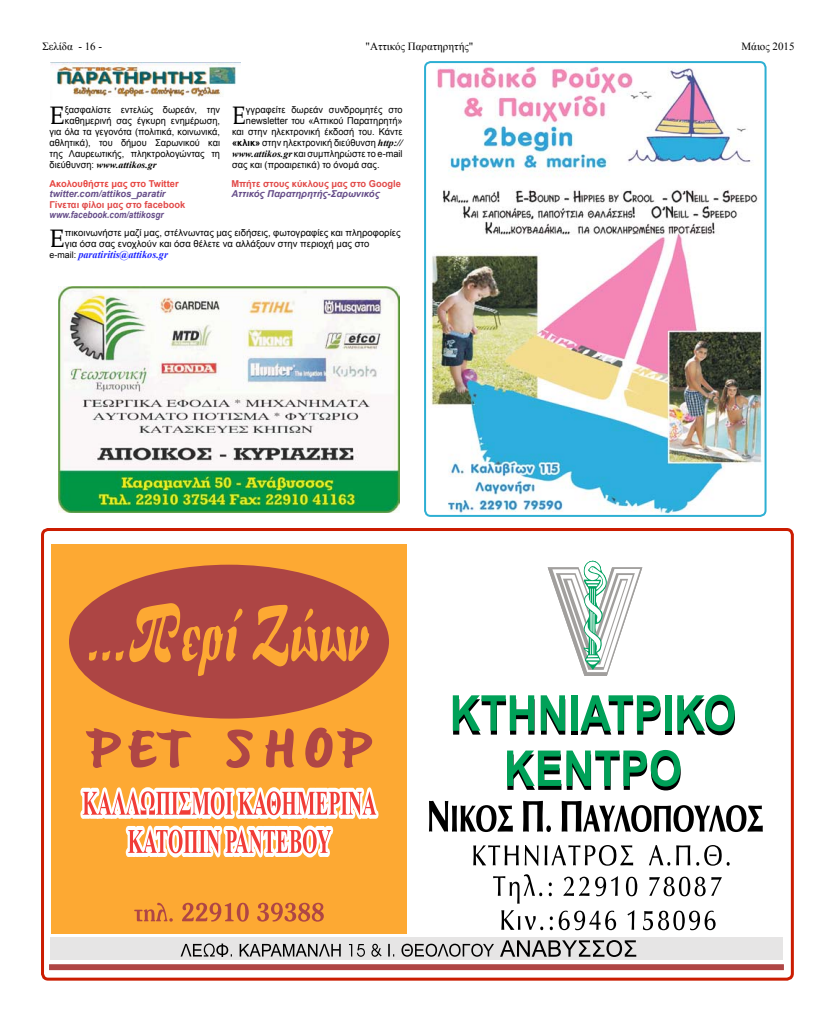
<style>
.page{position:relative;width:823px;height:1021px;background:#fff}
.page>*{position:absolute;margin:0;border:0;box-sizing:border-box;transform-origin:0 0}
.t1{font:25.3px "Palatino Linotype";color:#000}
.t2{font:25.3px "Palatino Linotype";color:#000;scale:.9 1}
.t3{font:11px "Times New Roman";color:#000}
.t4{font:italic 700 10.4px "Times New Roman";color:#1a22ff}
.t5{font:9.5px/11px "Arial";color:#000;text-align:right}
.t6{font:italic 700 9.5px "Arial";color:#654c88}
.t7{font:700 9.5px "Arial";color:#e14a49}
.t8{font:italic 700 9.5px "Arial";color:#654c88;scale:.87 1}
.t9{font:italic 700 9.5px "Times New Roman";color:#000;scale:1.04 1}
.t10{font:700 9.5px "Arial";color:#e74742}
.s1{font-family:"Arial";font-weight:400;font-style:normal}
.s2{font-weight:700}
.s3{font-family:"Times New Roman";font-weight:700;font-style:italic}
.s4{font-family:"Arial";font-weight:400;font-style:normal;font-size:9px;color:#000}
</style>
<div class="page">
<img style="left:58px;top:286px;width:341px;height:227px">
<div style="left:41px;top:528px;width:752px;height:452px;border:3px solid #cb1c00;border-radius:6px"></div>
<img style="left:51px;top:63px;width:190px;height:34px">
<img style="left:427px;top:62px;width:338px;height:454px">
<div style="left:424px;top:61px;width:342px;height:456px;border:2px solid #2dafd3;border-radius:6px"></div>
<div style="left:51px;top:937px;width:731px;height:22px;background:#e6e5e5"></div>
<svg style="left:571px;top:730px;width:6px;height:4px"></svg>
<svg style="left:665px;top:730px;width:6px;height:4px"></svg>
<svg style="left:429px;top:800px;width:333px;height:32px"></svg>
<svg style="left:473px;top:845px;width:256px;height:20px"></svg>
<svg style="left:501px;top:910px;width:214px;height:20px"></svg>
<svg style="left:493px;top:874px;width:228px;height:29px"></svg>
<svg style="left:452px;top:695px;width:82px;height:39px"></svg>
<svg style="left:540px;top:695px;width:25px;height:39px"></svg>
<div style="left:571px;top:695px;width:6px;height:35px;background:#00a158"></div>
<svg style="left:580px;top:695px;width:80px;height:39px"></svg>
<div style="left:664px;top:695px;width:7px;height:35px;background:#00a158"></div>
<svg style="left:677px;top:694px;width:57px;height:41px"></svg>
<svg style="left:507px;top:750px;width:173px;height:40px"></svg>
<svg style="left:547px;top:560px;width:95px;height:116px"></svg>
<svg style="left:180px;top:943px;width:313px;height:13px"></svg>
<svg style="left:500px;top:940px;width:136px;height:16px"></svg>
<div style="left:50px;top:964px;width:733px;height:6px;background:#af4645"></div>
<div style="left:51px;top:544px;width:355px;height:389px;background:#fda933"></div>
<div style="left:69px;top:564px;width:320px;height:154px;background:#ad4544;border-radius:50%"></div>
<svg style="left:89px;top:603px;width:280px;height:73px"></svg>
<svg style="left:134px;top:902px;width:189px;height:19px"></svg>
<svg style="left:80px;top:727px;width:299px;height:131px"></svg>
<p class="t3" style="left:43px;top:39px;width:61px">Σελίδα - 16 -</p>
<p class="t3" style="left:365px;top:39px;width:109px">"Αττικός Παρατηρητής"</p>
<p class="t3" style="left:741px;top:39px;width:55px">Μάιος 2015</p>
<p class="t5" style="left:50px;top:104px;width:172px">ξασφαλίστε εντελώς δωρεάν, την καθημερινή σας έγκυρη ενημέρωση,<br>για όλα τα γεγονότα (πολιτικά, κοινωνικά, αθλητικά), του δήμου Σαρωνικού και της Λαυρεωτικής, πληκτρολογώντας τη</p>
<p class="t9" style="left:50px;top:158px;width:104px"><span class="s1">διεύθυνση:</span> www.attikos.gr</p>
<h1 class="t1" style="left:50px;top:97px;width:17px">Ε</h1>
<p class="t10" style="left:50px;top:176px;width:130px">Ακολουθήστε μας στο Twitter</p>
<p class="t6" style="left:50px;top:187px;width:117px">twitter.com/attikos_paratir</p>
<p class="t7" style="left:50px;top:197px;width:137px">Γίνεται φίλοι μας στο facebook</p>
<p class="t8" style="left:50px;top:208px;width:133px">www.facebook.com/attikosgr</p>
<h1 class="t2" style="left:232px;top:97px;width:17px">Ε</h1>
<p class="t5" style="left:246px;top:104px;width:158px">γγραφείτε δωρεάν συνδρομητές στο</p>
<p class="t5" style="left:246px;top:115px;width:158px">newsletter του «Αττικού Παρατηρητή»</p>
<p class="t5" style="left:232px;top:126px;width:172px">και στην ηλεκτρονική έκδοσή του. Κάντε</p>
<p class="t5" style="left:232px;top:137px;width:172px"><span class="s2">«κλικ»</span> στην ηλεκτρονική διεύθυνση <span class="s3">http://</span></p>
<p class="t5" style="left:232px;top:148px;width:172px"><span class="s3">www.attikos.gr</span> και συμπληρώστε το e-mail</p>
<p class="t5" style="left:232px;top:159px;width:149px">σας και (προαιρετικά) το όνομά σας.</p>
<p class="t7" style="left:231px;top:176px;width:171px">Μπήτε στους κύκλους μας στο Google</p>
<p class="t6" style="left:231px;top:187px;width:150px">Αττικός Παρατηρητής-Σαρωνικός</p>
<h1 class="t1" style="left:50px;top:220px;width:17px">Ε</h1>
<p class="t5" style="left:65px;top:227px;width:337px;text-align:left">πικοινωνήστε μαζί μας, στέλνωντας μας ειδήσεις, φωτογραφίες και πληροφορίες για όσα σας ενοχλούν και όσα θέλετε να αλλάξουν στην περιοχή μας στο</p>
<p class="t4" style="left:50px;top:247px;width:120px"><span class="s4">e-mail:</span> paratiritis@attikos.gr</p>
</div>
